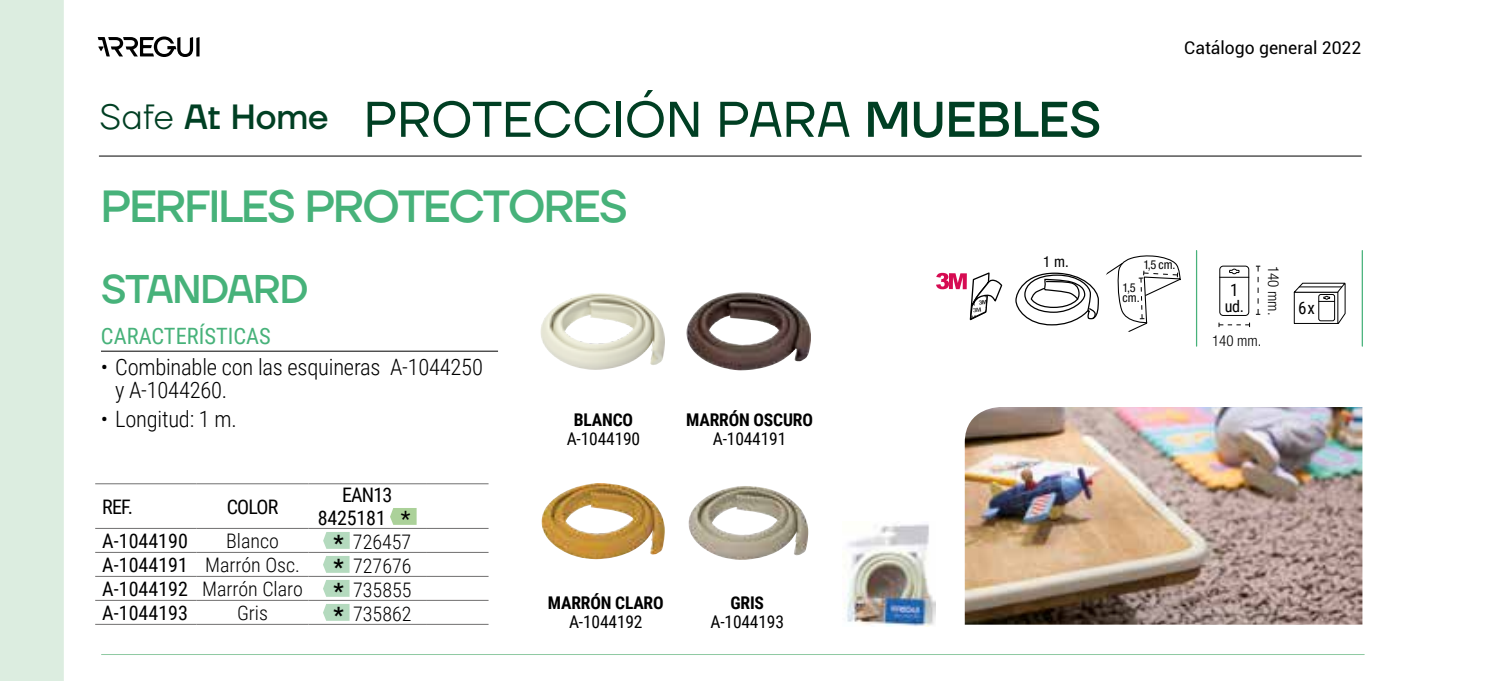
<style>
.page{position:relative;width:1489px;height:681px;background:#fff}
.page>*{position:absolute;margin:0;border:0;box-sizing:border-box;transform-origin:0 0}
.t1{font:50px "TT Firs Neue";color:#003f23}
.t2{font:500 45px "TT Firs Neue";letter-spacing:-.04em;color:#47b27a}
.t3{font:500 40px "TT Firs Neue";letter-spacing:-.03em;color:#47b27a}
.t4{font:500 35px "TT Firs Neue";color:#003f23}
.t5{font:300 22.5px/22.5px "Roboto Condensed";letter-spacing:-.01em;color:#000}
.t6{font:22.5px "Roboto Condensed";color:#47b27a}
.t7{font:300 20px "Roboto Condensed";color:#000}
.t8{font:20px/22.5px "Roboto Condensed";letter-spacing:-.01em;color:#000;text-align:center}
.t9{font:17.5px "Roboto Condensed";letter-spacing:-.01em;color:#000}
.t10{font:700 17.5px "Roboto Condensed";letter-spacing:-.01em;color:#000}
.t11{font:17.5px "Roboto";color:#000}
.t12{font:17px "Roboto Condensed";color:#000}
.t13{font:16px "Roboto Condensed";color:#000}
.t14{font:condensed 15.25px "Helvetica Neue LT Std";color:#000}
.t15{font:300 condensed 15px "Helvetica Neue LT Std";color:#000}
.t16{font:condensed 12.25px "Helvetica Neue LT Std";color:#000}
.s1{font-weight:300}
.s2{font-weight:500}
.s3{font-size:22.5px}
.s4{font-weight:700;font-size:22.5px}
.s5{font-weight:400}
</style>
<div class="page">
<div style="left:0;top:0;width:64px;height:680px;background:#dcede0"></div>
<hr style="left:99px;top:155px;width:1262px;height:1px;background:#000">
<svg style="left:98px;top:36px;width:101px;height:21px"></svg>
<svg style="left:936px;top:272px;width:66px;height:49px"></svg>
<div style="left:1219px;top:265px;width:30px;height:51px;border:1px solid #000;border-radius:3px"></div>
<svg style="left:1229px;top:268px;width:10px;height:6px"></svg>
<hr style="left:1219px;top:277px;width:30px;height:1px;background:#000">
<svg style="left:1255px;top:265px;width:5px;height:50px"></svg>
<svg style="left:1218px;top:322px;width:31px;height:5px"></svg>
<svg style="left:1293px;top:282px;width:53px;height:42px"></svg>
<svg style="left:1015px;top:255px;width:166px;height:77px"></svg>
<hr style="left:1195px;top:250px;width:2px;height:96px;background:#47b27a">
<hr style="left:1361px;top:250px;width:1px;height:96px;background:#47b27a">
<hr style="left:197px;top:483px;width:111px;height:1px;background:#706f6f">
<hr style="left:308px;top:483px;width:118px;height:1px;background:#706f6f">
<hr style="left:95px;top:483px;width:102px;height:1px;background:#706f6f">
<hr style="left:426px;top:483px;width:62px;height:1px;background:#706f6f">
<svg style="left:95px;top:508px;width:393px;height:116px"></svg>
<img style="left:964px;top:407px;width:398px;height:217px">
<img style="left:842px;top:524px;width:93px;height:102px">
<hr style="left:101px;top:350px;width:397px;height:1px;background:#000">
<hr style="left:101px;top:653px;width:1263px;height:1px;background:#90caa3">
<img style="left:540px;top:293px;width:125px;height:77px">
<img style="left:688px;top:486px;width:120px;height:74px">
<img style="left:541px;top:483px;width:123px;height:76px">
<img style="left:686px;top:292px;width:125px;height:78px">
<h3 class="t4" style="left:99px;top:93px;width:231px"><span class="s1">Safe</span> At Home</h3>
<h1 class="t1" style="left:363px;top:85px;width:739px">PROTECCIÓN PARA <span class="s2">MUEBLES</span></h1>
<h2 class="t2" style="left:101px;top:175px;width:528px">PERFILES PROTECTORES</h2>
<h3 class="t3" style="left:101px;top:262px;width:209px">STANDARD</h3>
<p class="t6" style="left:101px;top:320px;width:171px">CARACTERÍSTICAS</p>
<p class="t5" style="left:115px;top:355px;width:369px;text-indent:-14px">• Combinable con las esquineras A-1044250 y A-1044260.</p>
<p class="t5" style="left:101px;top:407px;width:137px">• Longitud: 1 m.</p>
<p class="t10" style="left:574px;top:407px;width:61px">BLANCO</p>
<p class="t9" style="left:566px;top:426px;width:75px">A-1044190</p>
<p class="t8" style="left:102px;top:494px;width:32px">REF.</p>
<p class="t8" style="left:227px;top:494px;width:53px">COLOR</p>
<p class="t8" style="left:318px;top:483px;width:94px">EAN13<br>8425181 <span class="s3">*</span></p>
<p class="t8" style="left:102px;top:528px;width:87px">A-1044190</p>
<p class="t7" style="left:226px;top:526px;width:54px">Blanco</p>
<p class="t7" style="left:333px;top:527px;width:79px"><span class="s4">*</span> 726457</p>
<p class="t7" style="left:102px;top:550px;width:199px"><span class="s5">A-1044191</span> Marrón Osc.</p>
<p class="t7" style="left:333px;top:551px;width:80px"><span class="s4">*</span> 727676</p>
<p class="t7" style="left:102px;top:574px;width:202px"><span class="s5">A-1044192</span> Marrón Claro</p>
<p class="t7" style="left:333px;top:575px;width:80px"><span class="s4">*</span> 735855</p>
<p class="t8" style="left:102px;top:600px;width:87px">A-1044193</p>
<p class="t7" style="left:237px;top:598px;width:33px">Gris</p>
<p class="t7" style="left:333px;top:599px;width:80px"><span class="s4">*</span> 735862</p>
<p class="t10" style="left:548px;top:590px;width:117px">MARRÓN CLARO</p>
<p class="t9" style="left:569px;top:609px;width:75px">A-1044192</p>
<p class="t10" style="left:686px;top:407px;width:128px">MARRÓN OSCURO</p>
<p class="t9" style="left:712px;top:426px;width:75px">A-1044191</p>
<p class="t10" style="left:730px;top:590px;width:35px">GRIS</p>
<p class="t9" style="left:710px;top:609px;width:75px">A-1044193</p>
<p class="t14" style="left:1043px;top:252px;width:27px">1 m.</p>
<p class="t11" style="left:1184px;top:35px;width:178px">Catálogo general 2022</p>
<p class="t16" style="left:1143px;top:258px;width:34px">1,5 cm.</p>
<p class="t16" style="left:1122px;top:280px;width:15px">1,5</p>
<p class="t16" style="left:1122px;top:290px;width:19px">cm.</p>
<p class="t15" style="left:1282px;top:266px;width:51px;rotate:90deg">140 mm.</p>
<p class="t12" style="left:1230px;top:278px;width:10px">1</p>
<p class="t13" style="left:1224px;top:294px;width:21px">ud.</p>
<p class="t12" style="left:1298px;top:295px;width:18px">6x</p>
<p class="t15" style="left:1211px;top:332px;width:51px">140 mm.</p>
</div>
